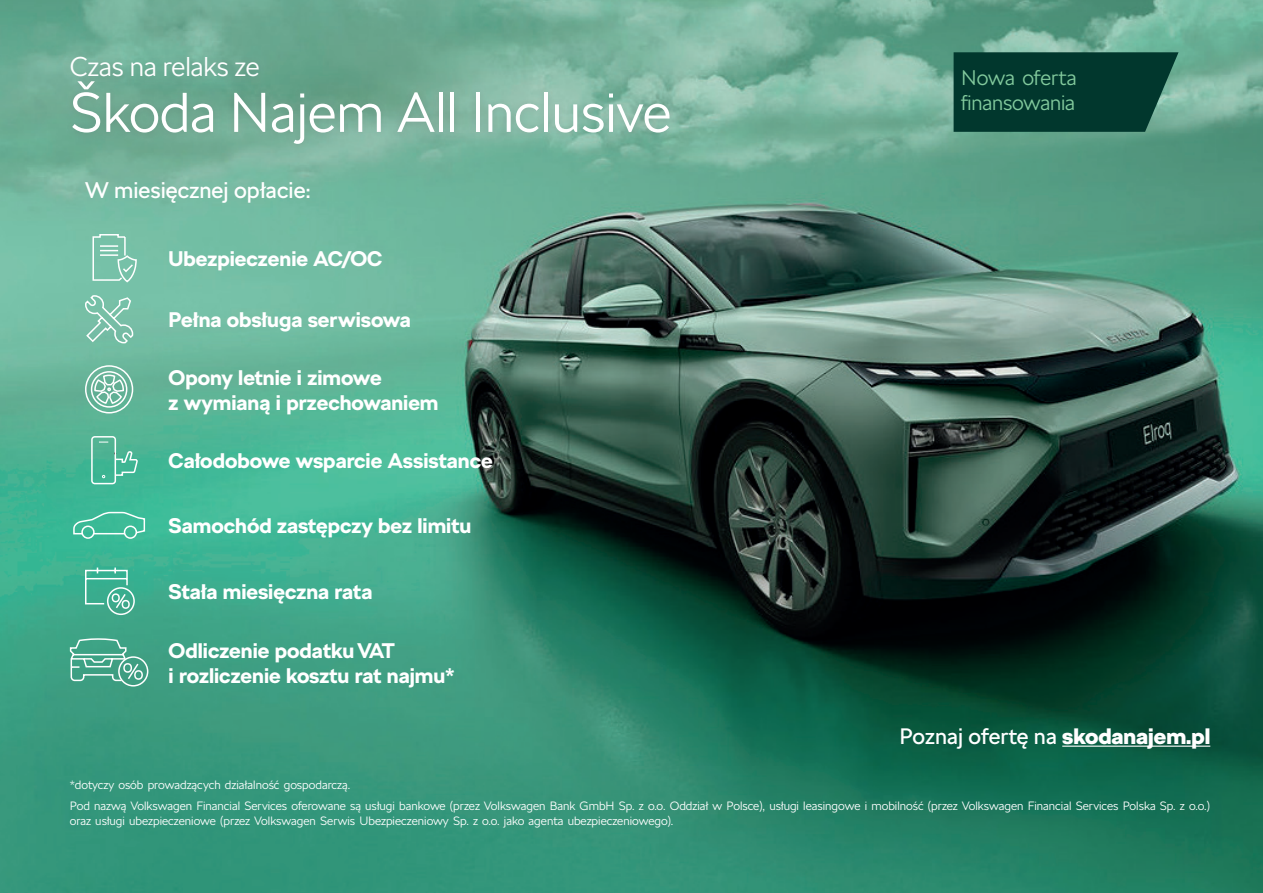
<style>
.page{position:relative;width:1263px;height:893px;background:#fff}
.page>*{position:absolute;margin:0;border:0;box-sizing:border-box;transform-origin:0 0}
.t1{font:300 55.5px "SKODA Next";color:#fff}
.t2{font:300 27px "SKODA Next";color:#fff}
.t3{font:22.5px "SKODA Next";color:#fff}
.t4{font:22.2px "SKODA Next";color:#fff}
.t5{font:700 21px/25.2px "SKODA Next";color:#fff}
.t6{font:300 21px/25.2px "SKODA Next Arabic";letter-spacing:-.01em;color:#82ca9d}
.t7{font:300 12px/21px "SKODA Next Arabic";color:#fff}
.s1{font-weight:900}
</style>
<div class="page">
<img style="left:0;top:0;width:1263px;height:893px">
<hr style="left:1062px;top:746px;width:148px;height:1px;background:#fff">
<svg style="left:953px;top:52px;width:225px;height:80px;background:#0a4136"></svg>
<div style="left:61px;top:47px;width:618px;height:106px;background:#fff;opacity:.08"></div>
<svg style="left:92px;top:233px;width:46px;height:51px;background:#8dcbb6"></svg>
<svg style="left:84px;top:294px;width:51px;height:50px;background:#8cc8b4"></svg>
<svg style="left:84px;top:364px;width:50px;height:52px;background:#89c5b0"></svg>
<svg style="left:72px;top:511px;width:74px;height:29px;background:#57c4a5"></svg>
<svg style="left:84px;top:566px;width:52px;height:50px;background:#5bbaa1"></svg>
<div style="left:118px;top:656px;width:30px;height:30px;border:2px solid #fff;border-radius:50%"></div>
<svg style="left:69px;top:637px;width:75px;height:45px;background:#62b29b"></svg>
<svg style="left:90px;top:435px;width:48px;height:50px;background:#5fbea1"></svg>
<h2 class="t2" style="left:70px;top:51px;width:191px">Czas na relaks ze</h2>
<h1 class="t1" style="left:70px;top:80px;width:603px">Škoda Najem All Inclusive</h1>
<h3 class="t3" style="left:85px;top:176px;width:227px">W miesięcznej opłacie:</h3>
<h3 class="t5" style="left:169px;top:246px;width:215px">Ubezpieczenie AC/OC</h3>
<h3 class="t5" style="left:169px;top:307px;width:244px">Pełna obsługa serwisowa</h3>
<h3 class="t5" style="left:169px;top:365px;width:271px">Opony letnie i zimowe<br>z wymianą i przechowaniem</h3>
<h3 class="t5" style="left:169px;top:448px;width:326px">Całodobowe wsparcie Assistance</h3>
<h3 class="t5" style="left:169px;top:513px;width:304px">Samochód zastępczy bez limitu</h3>
<h3 class="t5" style="left:169px;top:579px;width:205px">Stała miesięczna rata</h3>
<h3 class="t5" style="left:169px;top:638px;width:287px">Odliczenie podatku VAT<br>i rozliczenie kosztu rat najmu*</h3>
<h3 class="t6" style="left:961px;top:66px;width:117px">Nowa oferta finansowania</h3>
<h3 class="t4" style="left:899px;top:723px;width:312px">Poznaj ofertę na <span class="s1">skodanajem.pl</span></h3>
<p class="t7" style="left:70px;top:775px;width:1142px">*dotyczy osób prowadzących działalność gospodarczą.<br>Pod nazwą Volkswagen Financial Services oferowane są usługi bankowe (przez Volkswagen Bank GmbH Sp. z o.o. Oddział w Polsce), usługi leasingowe i mobilność (przez Volkswagen Financial Services Polska Sp. z o.o.)</p>
<p class="t7" style="left:70px;top:811px;width:605px">oraz usługi ubezpieczeniowe (przez Volkswagen Serwis Ubezpieczeniowy Sp. z o.o. jako agenta ubezpieczeniowego).</p>
</div>
